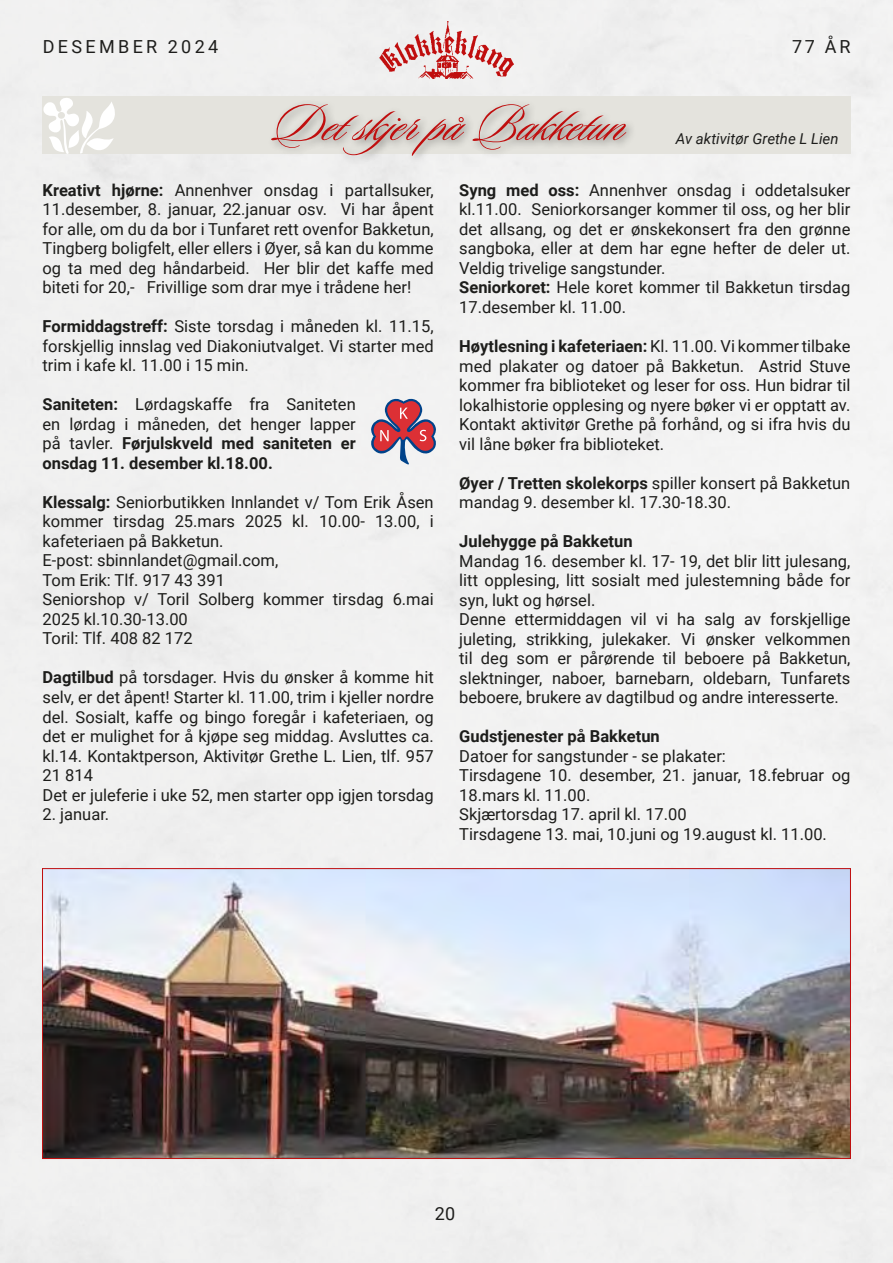
<style>
.page{position:relative;width:893px;height:1263px;background:#f1f1f1}
.page>*{position:absolute;margin:0;border:0;box-sizing:border-box;transform-origin:0 0}
.t1{font:54px "Sloop Script One";color:#c00e0e}
.t2{font:18px "Roboto";letter-spacing:.185em;color:#1d1d1b}
.t3{font:16.5px/19.5px "Roboto";color:#1d1d1b}
.t4{font:700 16.5px "Roboto";color:#1d1d1b}
.t5{font:italic 15px "Roboto";color:#1d1d1b}
.s1{font-weight:700}
</style>
<div class="page">
<img style="left:380px;top:21px;width:133px;height:57px">
<div style="left:42px;top:97px;width:808px;height:57px;background:#e4e3dd"></div>
<svg style="left:43px;top:98px;width:72px;height:56px"></svg>
<div style="left:267px;top:99px;width:369px;height:67px;background:#1d1d1b;opacity:.5"></div>
<img style="left:44px;top:870px;width:805px;height:287px">
<svg style="left:369px;top:399px;width:69px;height:67px"></svg>
<p class="t2" style="left:43px;top:34px;width:177px">DESEMBER 2024</p>
<p class="t2" style="left:792px;top:34px;width:60px">77 ÅR</p>
<h1 class="t1" style="left:272px;top:96px;width:354px">Det skjer på Bakketun</h1>
<p class="t5" style="left:676px;top:128px;width:164px">Av aktivitør Grethe L Lien</p>
<p class="t3" style="left:43px;top:180px;width:393px;text-align:justify"><span class="s1">Kreativt hjørne:</span> Annenhver onsdag i partallsuker, 11.desember, 8. januar, 22.januar osv. Vi har åpent for alle, om du da bor i Tunfaret rett ovenfor Bakketun, Tingberg boligfelt, eller ellers i Øyer, så kan du komme og ta med deg håndarbeid. Her blir det kaffe med biteti for 20,- Frivillige som drar mye i trådene her!</p>
<p class="t3" style="left:43px;top:316px;width:393px;text-align:justify"><span class="s1">Formiddagstreff:</span> Siste torsdag i måneden kl. 11.15, forskjellig innslag ved Diakoniutvalget. Vi starter med trim i kafe kl. 11.00 i 15 min.</p>
<p class="t3" style="left:43px;top:394px;width:315px;text-align:justify"><span class="s1">Saniteten:</span> Lørdagskaffe fra Saniteten en lørdag i måneden, det henger lapper på tavler. <span class="s1">Førjulskveld med saniteten er onsdag 11. desember kl.18.00.</span></p>
<p class="t3" style="left:43px;top:492px;width:393px"><span class="s1">Klessalg:</span> Seniorbutikken Innlandet v/ Tom Erik Åsen kommer tirsdag 25.mars 2025 kl. 10.00- 13.00, i kafeteriaen på Bakketun.<br>E-post: sbinnlandet@gmail.com,<br>Tom Erik: Tlf. 917 43 391<br>Seniorshop v/ Toril Solberg kommer tirsdag 6.mai 2025 kl.10.30-13.00<br>Toril: Tlf. 408 82 172</p>
<p class="t3" style="left:43px;top:667px;width:393px"><span class="s1">Dagtilbud</span> på torsdager. Hvis du ønsker å komme hit selv, er det åpent! Starter kl. 11.00, trim i kjeller nordre del. Sosialt, kaffe og bingo foregår i kafeteriaen, og det er mulighet for å kjøpe seg middag. Avsluttes ca. kl.14. Kontaktperson, Aktivitør Grethe L. Lien, tlf. 957<br>21 814<br>Det er juleferie i uke 52, men starter opp igjen torsdag</p>
<p class="t3" style="left:43px;top:804px;width:68px">2. januar.</p>
<p class="t3" style="left:459px;top:180px;width:393px"><span class="s1">Syng med oss:</span> Annenhver onsdag i oddetalsuker kl.11.00. Seniorkorsanger kommer til oss, og her blir det allsang, og det er ønskekonsert fra den grønne sangboka, eller at dem har egne hefter de deler ut.<br>Veldig trivelige sangstunder.<br><span class="s1">Seniorkoret:</span> Hele koret kommer til Bakketun tirsdag 17.desember kl. 11.00.</p>
<p class="t3" style="left:459px;top:336px;width:393px;text-align:justify"><span class="s1">Høytlesning i kafeteriaen:</span> Kl. 11.00. Vi kommer tilbake med plakater og datoer på Bakketun. Astrid Stuve kommer fra biblioteket og leser for oss. Hun bidrar til lokalhistorie opplesing og nyere bøker vi er opptatt av.<br>Kontakt aktivitør Grethe på forhånd, og si ifra hvis du vil låne bøker fra biblioteket.</p>
<p class="t3" style="left:459px;top:472px;width:393px"><span class="s1">Øyer / Tretten skolekorps</span> spiller konsert på Bakketun mandag 9. desember kl. 17.30-18.30.</p>
<p class="t4" style="left:459px;top:530px;width:175px">Julehygge på Bakketun</p>
<p class="t3" style="left:459px;top:550px;width:393px">Mandag 16. desember kl. 17- 19, det blir litt julesang, litt opplesing, litt sosialt med julestemning både for syn, lukt og hørsel.<br>Denne ettermiddagen vil vi ha salg av forskjellige juleting, strikking, julekaker. Vi ønsker velkommen til deg som er pårørende til beboere på Bakketun, slektninger, naboer, barnebarn, oldebarn, Tunfarets beboere, brukere av dagtilbud og andre interesserte.</p>
<p class="t4" style="left:459px;top:725px;width:202px">Gudstjenester på Bakketun</p>
<p class="t3" style="left:459px;top:745px;width:393px">Datoer for sangstunder - se plakater:<br>Tirsdagene 10. desember, 21. januar, 18.februar og 18.mars kl. 11.00.<br>Skjærtorsdag 17. april kl. 17.00<br>Tirsdagene 13. mai, 10.juni og 19.august kl. 11.00.</p>
<p class="t2" style="left:435px;top:1201px;width:22px">20</p>
</div>
